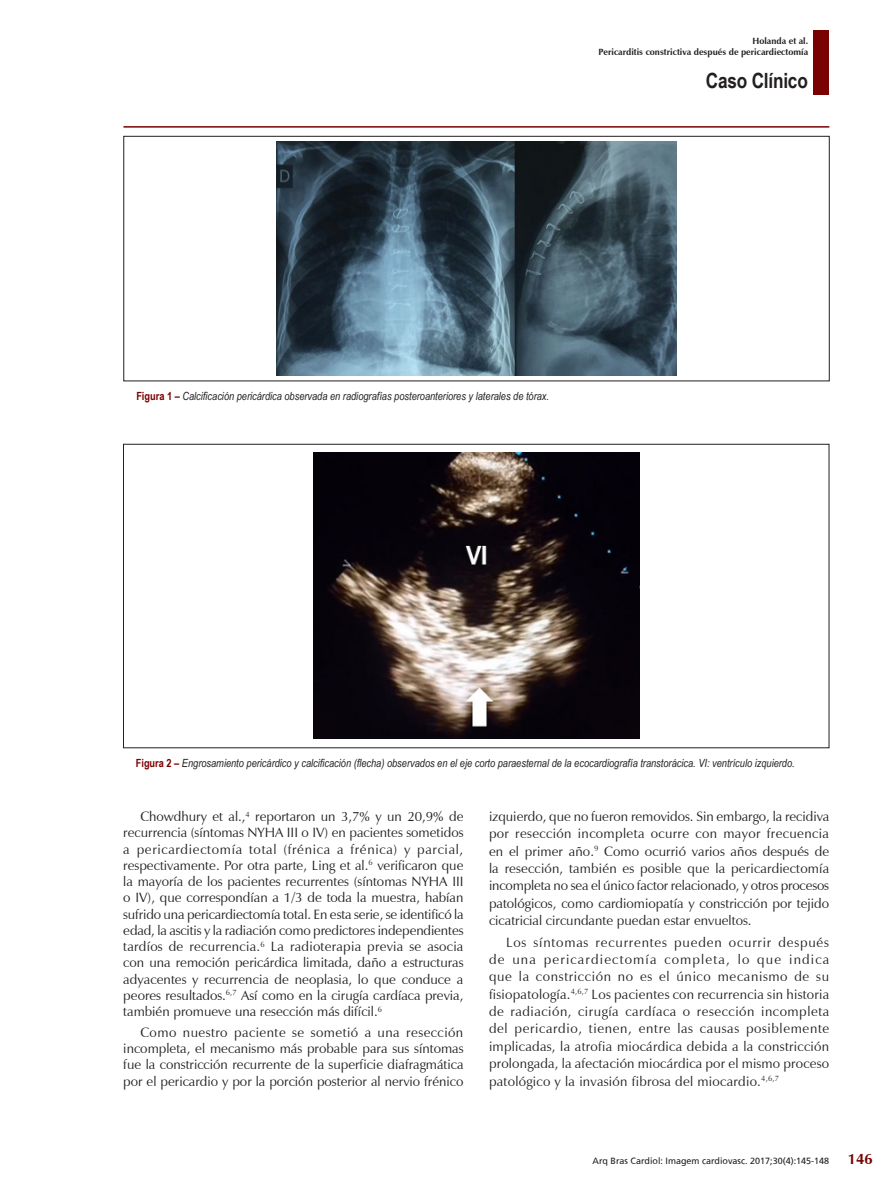
<style>
.page{position:relative;width:893px;height:1191px;background:#fff}
.page>*{position:absolute;margin:0;border:0;box-sizing:border-box;transform-origin:0 0}
.t1{font:700 21px "Arial Narrow";letter-spacing:-.01em;color:#231f20}
.t2{font:700 15px "Zapf Humanist 601 BT";color:#790100}
._01-TEXTO_BASICO{font:13.5px/16.2px "Zapf Humanist 601 BT";color:#231f20;text-align:justify}
._06_-_LEGENDA_FIGURA{font:italic 11.25px "Arial Narrow";color:#231f20}
.t3{font:700 9px "Zapf Humanist 601 BT";color:#231f20}
.ARQBRAS{font:9px "Frutiger";color:#231f20}
.s1{font-weight:700;font-style:normal;color:#790100}
</style>
<div class="page">
<hr style="left:123px;top:126px;width:706px;height:2px;background:#790100">
<div style="left:813px;top:30px;width:16px;height:64px;background:#790100"></div>
<img style="left:276px;top:142px;width:401px;height:233px">
<div style="left:124px;top:136px;width:705px;height:245px;border:1px solid #231f20"></div>
<img style="left:313px;top:453px;width:326px;height:285px">
<p class="t3" style="left:752px;top:36px;width:57px">Holanda et al.</p>
<p class="t3" style="left:599px;top:47px;width:211px">Pericarditis constrictiva después de pericardiectomía</p>
<h1 class="t1" style="left:706px;top:65px;width:103px">Caso Clínico</h1>
<p class="_06_-_LEGENDA_FIGURA" style="left:136px;top:388px;width:414px"><span class="s1">Figura 1 –</span> Calcificación pericárdica observada en radiografías posteroanteriores y laterales de tórax.</p>
<p class="_06_-_LEGENDA_FIGURA" style="left:136px;top:755px;width:660px"><span class="s1">Figura 2 –</span> Engrosamiento pericárdico y calcificación (flecha) observados en el eje corto paraesternal de la ecocardiografía transtorácica. VI: ventrículo izquierdo.</p>
<p class="_01-TEXTO_BASICO" style="left:123px;top:808px;width:342px;text-indent:17px">Chowdhury et al.,<sup>4</sup> reportaron un 3,7% y un 20,9% de recurrencia (síntomas NYHA III o IV) en pacientes sometidos a pericardiectomía total (frénica a frénica) y parcial, respectivamente. Por otra parte, Ling et al.<sup>6</sup> verificaron que la mayoría de los pacientes recurrentes (síntomas NYHA III o IV), que correspondían a 1/3 de toda la muestra, habían sufrido una pericardiectomía total. En esta serie, se identificó la edad, la ascitis y la radiación como predictores independientes tardíos de recurrencia.<sup>6</sup> La radioterapia previa se asocia con una remoción pericárdica limitada, daño a estructuras adyacentes y recurrencia de neoplasia, lo que conduce a peores resultados.<sup>6,7</sup> Así como en la cirugía cardíaca previa, también promueve una resección más difícil.<sup>6</sup></p>
<p class="_01-TEXTO_BASICO" style="left:123px;top:1024px;width:342px;text-indent:17px">Como nuestro paciente se sometió a una resección incompleta, el mecanismo más probable para sus síntomas fue la constricción recurrente de la superficie diafragmática por el pericardio y por la porción posterior al nervio frénico</p>
<p class="_01-TEXTO_BASICO" style="left:489px;top:807px;width:342px;line-height:17.4px">izquierdo, que no fueron removidos. Sin embargo, la recidiva por resección incompleta ocurre con mayor frecuencia en el primer año.<sup>9</sup> Como ocurrió varios años después de la resección, también es posible que la pericardiectomía incompleta no sea el único factor relacionado, y otros procesos patológicos, como cardiomiopatía y constricción por tejido cicatricial circundante puedan estar envueltos.</p>
<p class="_01-TEXTO_BASICO" style="left:489px;top:933px;width:342px;line-height:17.4px;text-indent:17px">Los síntomas recurrentes pueden ocurrir después de una pericardiectomía completa, lo que indica que la constricción no es el único mecanismo de su fisiopatología.<sup>4,6,7</sup> Los pacientes con recurrencia sin historia de radiación, cirugía cardíaca o resección incompleta del pericardio, tienen, entre las causas posiblemente implicadas, la atrofia miocárdica debida a la constricción prolongada, la afectación miocárdica por el mismo proceso patológico y la invasión fibrosa del miocardio.<sup>4,6,7</sup></p>
<p class="ARQBRAS" style="left:593px;top:1155px;width:238px">Arq Bras Cardiol: Imagem cardiovasc. 2017;30(4):145-148</p>
<p class="t2" style="left:848px;top:1149px;width:26px">146</p>
</div>
